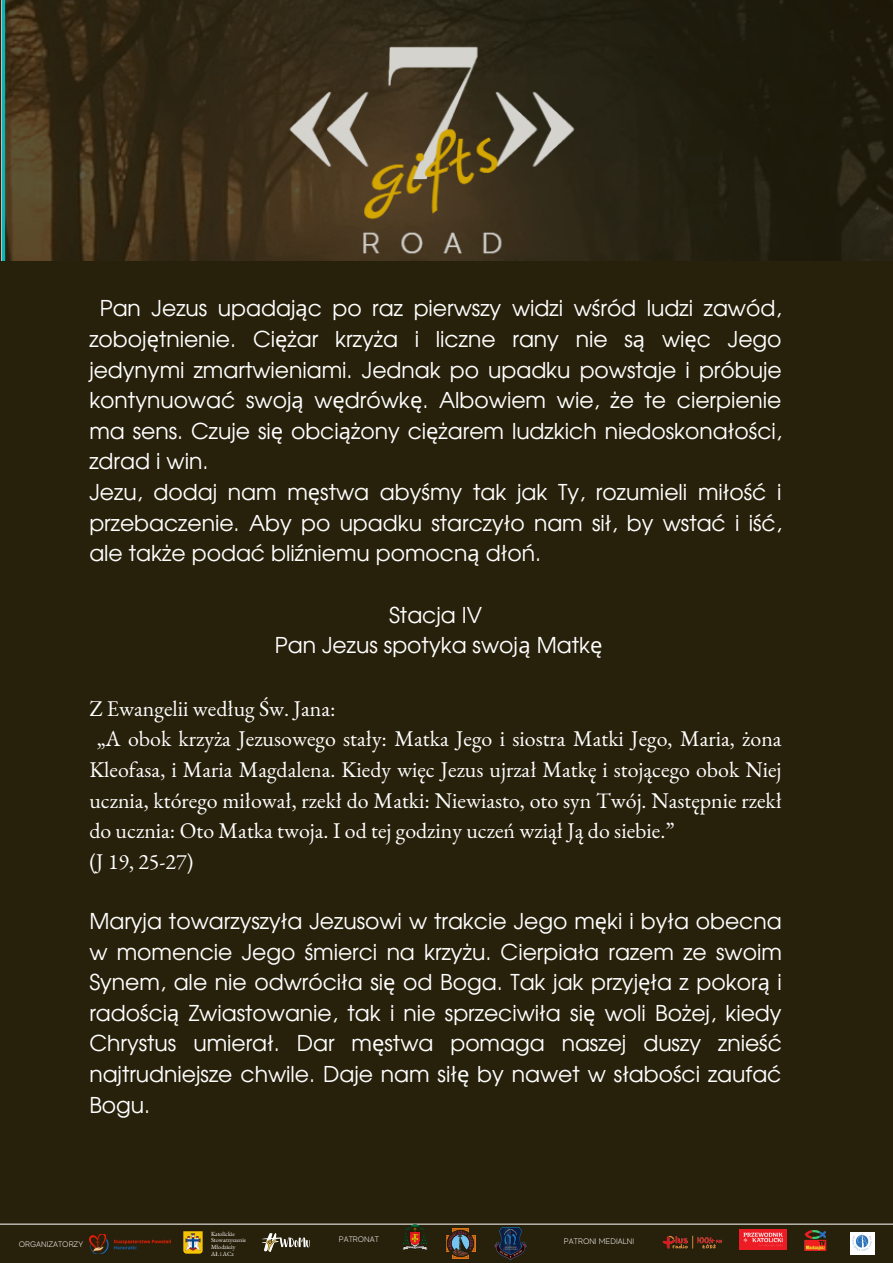
<style>
.page{position:relative;width:893px;height:1263px;background:#27200a}
.page>*{position:absolute;margin:0;border:0;box-sizing:border-box;transform-origin:0 0}
.t1{font:21.9px/30.6px "Evolventa";color:#fff;text-align:justify}
.t2{font:21.9px/30.6px "EB Garamond";color:#fff;text-align:justify}
.t3{font:300 7.95px "MADE Evolve Sans";color:#fff}
.t4{font:6.07px "EB Garamond";color:#fff}
.s1{font-family:"Noto Sans"}
</style>
<div class="page">
<img style="left:2px;top:0;width:891px;height:261px">
<hr style="left:0;top:1224px;width:893px;height:1px;background:#fff">
<img style="left:89px;top:1234px;width:81px;height:20px">
<img style="left:184px;top:1231px;width:18px;height:23px">
<img style="left:403px;top:1225px;width:25px;height:26px">
<img style="left:447px;top:1228px;width:28px;height:31px">
<img style="left:662px;top:1235px;width:60px;height:14px">
<img style="left:740px;top:1230px;width:46px;height:20px">
<img style="left:804px;top:1230px;width:22px;height:21px">
<img style="left:494px;top:1224px;width:34px;height:37px">
<img style="left:262px;top:1234px;width:47px;height:17px">
<img style="left:850px;top:1232px;width:25px;height:22px">
<p class="t1" style="left:100px;top:294px;width:538px">Pan Jezus upadaj<span class="s1">ą</span>c po raz pierwszy widzi wśród</p>
<p class="t1" style="left:603px;top:294px;width:6px">ś</p>
<p class="t1" style="left:647px;top:294px;width:136px">ludzi zawód,</p>
<p class="t1" style="left:89px;top:325px;width:230px">zoboj<span class="s1">ę</span>tnienie. Ci<span class="s1">ę</span>żar</p>
<p class="t1" style="left:299px;top:325px;width:3px">ż</p>
<p class="t1" style="left:335px;top:325px;width:64px">krzyża ż</p>
<p class="t1" style="left:89px;top:325px;width:694px;text-indent:325px">i liczne rany nie s<span class="s1">ą</span> wi<span class="s1">ę</span>c Jego jedynymi zmartwieniami. Jednak po upadku powstaje i próbuje kontynuować swoj<span class="s1">ą</span> w<span class="s1">ę</span>drówk<span class="s1">ę</span>. Albowiem wie, że ż te cierpienie ma sens. Czuje si<span class="s1">ę</span> obci<span class="s1">ą</span>żoż ny ci<span class="s1">ę</span>żarem ludzkich niedoskonałości,</p>
<p class="t1" style="left:450px;top:417px;width:3px">ż</p>
<p class="t1" style="left:760px;top:417px;width:6px">ś</p>
<p class="t1" style="left:89px;top:448px;width:120px">zdrad i win.</p>
<p class="t1" style="left:89px;top:478px;width:374px">Jezu, dodaj nam m<span class="s1">ę</span>stwa abyśmy</p>
<p class="t1" style="left:89px;top:478px;width:694px;text-indent:384px">tak jak Ty, rozumieli miłośćś ć i przebaczenie. Aby po upadku starczyło nam sił, by wstać i iśćś ,ć ale także podać bli</p>
<p class="t1" style="left:433px;top:478px;width:6px">ś</p>
<p class="t1" style="left:174px;top:539px;width:3px">ż</p>
<p class="t1" style="left:265px;top:539px;width:277px">ć źniemu pomocn<span class="s1">ą</span> dłoń.ń</p>
<p class="t1" style="left:307px;top:539px;width:6px">ź</p>
<p class="t1" style="left:389px;top:601px;width:94px">Stacja IV</p>
<p class="t1" style="left:275px;top:631px;width:329px">Pan Jezus spotyka swoj<span class="s1">ą</span> Matk<span class="s1">ę</span></p>
<p class="t2" style="left:89px;top:692px;width:248px">Z Ewangelii według Św. Jana:</p>
<p class="t2" style="left:89px;top:723px;width:694px;text-indent:7px">„A obok krzyża Jezusowego stały: Matka Jego i siostra Matki Jego, Maria, żona Kleofasa, i Maria Magdalena. Kiedy więc Jezus ujrzał Matkę i stojącego obok Niej ucznia, którego miłował, rzekł do Matki: Niewiasto, oto syn Twój. Następnie rzekł do ucznia: Oto Matka twoja. I od tej godziny uczeń wziął Ją do siebie.”</p>
<p class="t2" style="left:89px;top:846px;width:106px">(J 19, 25-27)</p>
<p class="t1" style="left:89px;top:907px;width:694px">Maryja towarzyszyła Jezusowi w trakcie Jego m<span class="s1">ę</span>ki i była obecna w momencie Jego śmierci na krzyżu.</p>
<p class="t1" style="left:316px;top:938px;width:6px">ś</p>
<p class="t1" style="left:89px;top:938px;width:694px;text-indent:385px">ż Cierpiała razem ze swoim Synem, ale nie odwróciła si<span class="s1">ę</span> od Boga. Tak jak przyj<span class="s1">ę</span>ła z pokor<span class="s1">ą</span> i radościś <span class="s1">ą</span> Zwiastowanie, tak i nie sprzeciwiła si<span class="s1">ę</span> woli Bożej, kiedy</p>
<p class="t1" style="left:89px;top:999px;width:699px;text-align:left;text-indent:604px">ż<br>Chrystus umierał. Dar m<span class="s1">ę</span>stwa pomaga naszej duszy znieśćś ć najtrudniejsze chwile. Daje nam sił<span class="s1">ę</span> by nawet w słabości</p>
<p class="t1" style="left:684px;top:1060px;width:97px">ś zaufać</p>
<p class="t1" style="left:89px;top:1091px;width:62px">Bogu.</p>
<p class="t3" style="left:19px;top:1239px;width:66px">ORGANIZATORZY</p>
<p class="t4" style="left:211px;top:1230px;width:25px">Katolickie</p>
<p class="t4" style="left:211px;top:1236px;width:37px">Stowarzyszenie</p>
<p class="t4" style="left:211px;top:1243px;width:26px">Młodzieży</p>
<p class="t4" style="left:211px;top:1249px;width:24px">AŁ i ACz</p>
<p class="t3" style="left:339px;top:1235px;width:42px">PATRONAT</p>
<p class="t3" style="left:564px;top:1237px;width:72px">PATRONI MEDIALNI</p>
</div>
